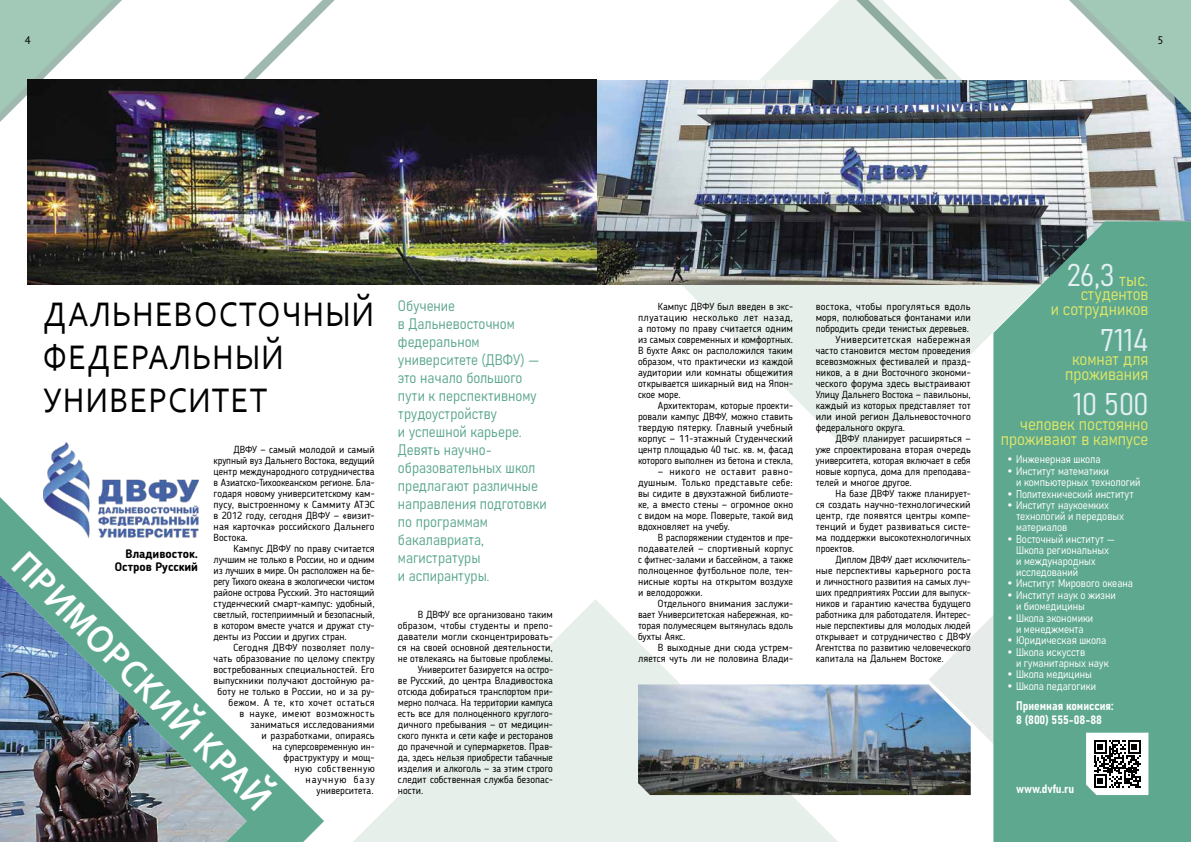
<style>
.page{position:relative;width:1191px;height:842px;background:#fff}
.page>*{position:absolute;margin:0;border:0;box-sizing:border-box;transform-origin:0 0}
.t1{font:700 39px "Corbel";color:#fff;scale:.9 1}
.t2{font:35.6px/43.1px "Corbel";letter-spacing:.04em;color:#000;scale:.9 1}
.t3{font:31px "Bahnschrift";color:#e3eff3}
.t4{font:17px/14.8px "Bahnschrift";color:#dde767;text-align:right}
.t5{font:15px/18px "Bahnschrift";color:#5ea890}
.t6{font:12px/14.4px "Bahnschrift";color:#fff}
.t7{font:700 12px/12.5px "Blogger Sans";color:#000;text-align:right}
.t8{font:11px/11.3px "Bahnschrift";color:#fff}
.t9{font:11px "PT Sans Pro";color:#000}
.t10{font:10px/11px "Blogger Sans";color:#000;text-align:justify}
.t11{font:10px "Blogger Sans";letter-spacing:.02em;color:#000}
.t12{font:10px "Blogger Sans";letter-spacing:.04em;color:#000}
.s1{font-size:18px;color:#dde767}
</style>
<div class="page">
<svg style="left:682px;top:47px;width:311px;height:417px;fill:#e6efea"></svg>
<svg style="left:353px;top:599px;width:485px;height:243px;fill:#eaf2ee"></svg>
<svg style="left:928px;top:437px;width:65px;height:359px"></svg>
<img style="left:28px;top:79px;width:1163px;height:206px">
<div style="left:993px;top:221px;width:198px;height:621px;background:#5ea890"></div>
<img style="left:43px;top:442px;width:155px;height:55px">
<img style="left:638px;top:684px;width:332px;height:111px">
<svg style="left:1086px;top:733px;width:62px;height:62px"></svg>
<svg style="left:0;top:0;width:398px;height:136px"></svg>
<img style="left:793px;top:0;width:398px;height:136px">
<svg style="left:0;top:497px;width:324px;height:345px"></svg>
<img style="left:0;top:574px;width:247px;height:268px">
<svg style="left:1008px;top:469px;width:3px;height:4px"></svg>
<svg style="left:1008px;top:638px;width:3px;height:4px"></svg>
<p class="t9" style="left:25px;top:33px;width:7px">4</p>
<p class="t9" style="left:1157px;top:33px;width:7px">5</p>
<h2 class="t2" style="left:43px;top:292px;width:369px">ДАЛЬНЕВОСТОЧНЫЙ<br>ФЕДЕРАЛЬНЫЙ<br>УНИВЕРСИТЕТ</h2>
<p class="t10" style="left:214px;top:444px;width:163px;text-indent:20px">ДВФУ — самый молодой и самый крупный вуз Дальнего Востока, ведущий центр международного сотрудничества в Азиатско-Тихоокеанском регионе. Бла&shy;годаря новому университетскому кам&shy;пусу, выстроенному к Саммиту АТЭС в 2012 году, сегодня ДВФУ — «визит&shy;ная карточка» российского Дальнего Востока.</p>
<p class="t10" style="left:214px;top:543px;width:163px;text-indent:20px">Кампус ДВФУ по праву считается лучшим не только в России, но и одним из лучших в мире. Он расположен на бе&shy;регу Тихого океана в экологически чистом районе острова Русский. Это настоящий студенческий смарт-кампус: удобный, светлый, гостеприимный и безопасный, в котором вместе учатся и дружат сту&shy;денты из России и других стран.</p>
<p class="t10" style="left:214px;top:642px;width:163px;text-align:right">Сегодня ДВФУ позволяет полу&shy;чать образование по целому спектру востребованных специальностей. Его выпускники получают достойную ра&shy;боту не только в России, но и за ру&shy;бежом. А те, кто хочет остаться<br>в науке, имеют возможность заниматься исследованиями<br>и разработками, опираясь<br>на суперсовременную ин-<br>фраструктуру и мощ-<br>ную собственную<br>научную базу<br>университета.</p>
<p class="t7" style="left:115px;top:548px;width:85px">Владивосток.<br>Остров Русский</p>
<h1 class="t1" style="left:36px;top:540px;width:389px;rotate:45deg">ПРИМОРСКИЙ КРАЙ</h1>
<p class="t5" style="left:398px;top:296px;width:150px">Обучение<br>в Дальневосточном федеральном университете (ДВФУ) — это начало большого пути к перспективному трудоустройству<br>и успешной карьере.<br>Девять научно&shy;образовательных школ предлагают различные направления подготовки по программам бакалавриата, магистратуры<br>и аспирантуры.</p>
<p class="t10" style="left:418px;top:609px;width:137px">В ДВФУ все организовано таким</p>
<p class="t10" style="left:398px;top:620px;width:156px">образом, чтобы студенты и препо-</p>
<p class="t10" style="left:398px;top:631px;width:156px">даватели могли сконцентрировать-</p>
<p class="t10" style="left:398px;top:642px;width:156px">ся на своей основной деятельности,</p>
<p class="t10" style="left:398px;top:653px;width:156px">не отвлекаясь на бытовые проблемы.</p>
<p class="t10" style="left:418px;top:664px;width:137px">Университет базируется на остро-</p>
<p class="t10" style="left:398px;top:675px;width:156px">ве Русский, до центра Владивостока</p>
<p class="t10" style="left:398px;top:686px;width:156px">отсюда добираться транспортом при-</p>
<p class="t10" style="left:398px;top:697px;width:156px">мерно полчаса. На территории кампуса</p>
<p class="t10" style="left:398px;top:708px;width:156px">есть все для полноценного круглого-</p>
<p class="t10" style="left:398px;top:719px;width:156px">дичного пребывания — от медицин-</p>
<p class="t10" style="left:398px;top:730px;width:156px">ского пункта и сети кафе и ресторанов</p>
<p class="t10" style="left:398px;top:741px;width:156px">до прачечной и супермаркетов. Прав-</p>
<p class="t10" style="left:398px;top:752px;width:156px">да, здесь нельзя приобрести табачные</p>
<p class="t10" style="left:398px;top:763px;width:156px">изделия и алкоголь — за этим строго</p>
<p class="t10" style="left:398px;top:774px;width:156px">следит собственная служба безопас-</p>
<p class="t10" style="left:398px;top:785px;width:27px">ности.</p>
<p class="t10" style="left:638px;top:301px;width:156px;text-indent:20px">Кампус ДВФУ был введен в экс&shy;плуатацию несколько лет назад, а потому по праву считается одним из самых современных и комфортных.<br>В бухте Аякс он расположился таким образом, что практически из каждой аудитории или комнаты общежития открывается шикарный вид на Япон&shy;ское море.</p>
<p class="t10" style="left:638px;top:400px;width:157px;text-indent:20px">Архитекторам, которые проекти&shy;ровали кампус ДВФУ, можно ставить твердую пятерку. Главный учебный корпус — 11‑этажный Студенческий центр площадью 40 тыс. кв. м, фасад которого выполнен из бетона и стекла,</p>
<p class="t10" style="left:638px;top:466px;width:157px;text-indent:20px">— никого не оставит равно&shy;душным. Только представьте себе: вы сидите в двухэтажной библиоте&shy;ке, а вместо стены — огромное окно с видом на море. Поверьте, такой вид вдохновляет на учебу.</p>
<p class="t10" style="left:638px;top:532px;width:156px;text-indent:20px">В распоряжении студентов и пре&shy;подавателей — спортивный корпус с фитнес-залами и бассейном, а также полноценное футбольное поле, тен&shy;нисные корты на открытом воздухе и велодорожки.</p>
<p class="t10" style="left:638px;top:598px;width:157px;text-indent:20px">Отдельного внимания заслужи&shy;вает Университетская набережная, ко&shy;торая полумесяцем вытянулась вдоль бухты Аякс.</p>
<p class="t10" style="left:638px;top:642px;width:156px;text-align:right">В выходные дни сюда устрем&shy;ляется чуть ли не половина Влади-</p>
<p class="t11" style="left:815px;top:301px;width:156px">востока, чтобы прогуляться вдоль</p>
<p class="t10" style="left:815px;top:312px;width:157px">моря, полюбоваться фонтанами или</p>
<p class="t10" style="left:815px;top:323px;width:155px">побродить среди тенистых деревьев.</p>
<p class="t12" style="left:835px;top:334px;width:137px">Университетская набережная</p>
<p class="t10" style="left:815px;top:345px;width:156px">часто становится местом проведения</p>
<p class="t10" style="left:815px;top:356px;width:156px">всевозможных фестивалей и празд-</p>
<p class="t10" style="left:815px;top:367px;width:156px">ников, а в дни Восточного экономи-</p>
<p class="t10" style="left:815px;top:378px;width:157px">ческого форума здесь выстраивают</p>
<p class="t10" style="left:815px;top:389px;width:156px">Улицу Дальнего Востока — павильоны,</p>
<p class="t10" style="left:815px;top:400px;width:156px">каждый из которых представляет тот</p>
<p class="t10" style="left:815px;top:411px;width:157px">или иной регион Дальневосточного</p>
<p class="t10" style="left:815px;top:422px;width:91px">федерального округа.</p>
<p class="t10" style="left:835px;top:433px;width:137px">ДВФУ планирует расширяться —</p>
<p class="t10" style="left:815px;top:444px;width:157px">уже спроектирована вторая очередь</p>
<p class="t10" style="left:815px;top:455px;width:156px">университета, которая включает в себя</p>
<p class="t10" style="left:815px;top:466px;width:156px">новые корпуса, дома для преподава-</p>
<p class="t10" style="left:815px;top:477px;width:97px">телей и многое другое.</p>
<p class="t10" style="left:835px;top:488px;width:137px">На базе ДВФУ также планирует-</p>
<p class="t10" style="left:815px;top:499px;width:156px">ся создать научно-технологический</p>
<p class="t10" style="left:815px;top:510px;width:156px">центр, где появятся центры компе-</p>
<p class="t10" style="left:815px;top:521px;width:156px">тенций и будет развиваться систе-</p>
<p class="t10" style="left:815px;top:532px;width:156px">ма поддержки высокотехнологичных</p>
<p class="t10" style="left:815px;top:543px;width:40px">проектов.</p>
<p class="t10" style="left:835px;top:554px;width:137px">Диплом ДВФУ дает исключитель-</p>
<p class="t10" style="left:815px;top:565px;width:157px">ные перспективы карьерного роста</p>
<p class="t10" style="left:815px;top:576px;width:156px">и личностного развития на самых луч-</p>
<p class="t10" style="left:815px;top:587px;width:156px">ших предприятиях России для выпуск-</p>
<p class="t10" style="left:815px;top:598px;width:156px">ников и гарантию качества будущего</p>
<p class="t10" style="left:815px;top:609px;width:156px">работника для работодателя. Интерес-</p>
<p class="t10" style="left:815px;top:620px;width:156px">ные перспективы для молодых людей</p>
<p class="t10" style="left:815px;top:631px;width:156px">открывает и сотрудничество с ДВФУ</p>
<p class="t10" style="left:815px;top:642px;width:156px">Агентства по развитию человеческого</p>
<p class="t10" style="left:815px;top:653px;width:129px">капитала на Дальнем Востоке.</p>
<h3 class="t3" style="left:1067px;top:251px;width:83px">26,3 <span class="s1">тыс.</span></h3>
<h3 class="t4" style="left:1050px;top:286px;width:99px">студентов<br>и сотрудников</h3>
<h3 class="t3" style="left:1100px;top:316px;width:49px">7114</h3>
<h3 class="t4" style="left:1065px;top:351px;width:85px;text-align:center">комнат для проживания</h3>
<h3 class="t3" style="left:1072px;top:381px;width:77px">10 500</h3>
<h3 class="t4" style="left:1001px;top:416px;width:149px">человек постоянно проживают в кампусе</h3>
<p class="t8" style="left:1016px;top:453px;width:126px">Инженерная школа<br>Институт математики<br>и компьютерных технологий<br>Политехнический институт<br>Институт наукоемких технологий и передовых материалов<br>Восточный институт —<br>Школа региональных<br>и международных исследований<br>Институт Мирового океана<br>Институт наук о жизни<br>и биомедицины<br>Школа экономики<br>и менеджмента<br>Юридическая школа<br>Школа искусств<br>и гуманитарных наук<br>Школа медицины<br>Школа педагогики</p>
<p class="t6" style="left:1016px;top:697px;width:99px">Приемная комиссия:<br>8 (800) 555‑08‑88</p>
<p class="t6" style="left:1016px;top:781px;width:60px">www.dvfu.ru</p>
</div>
